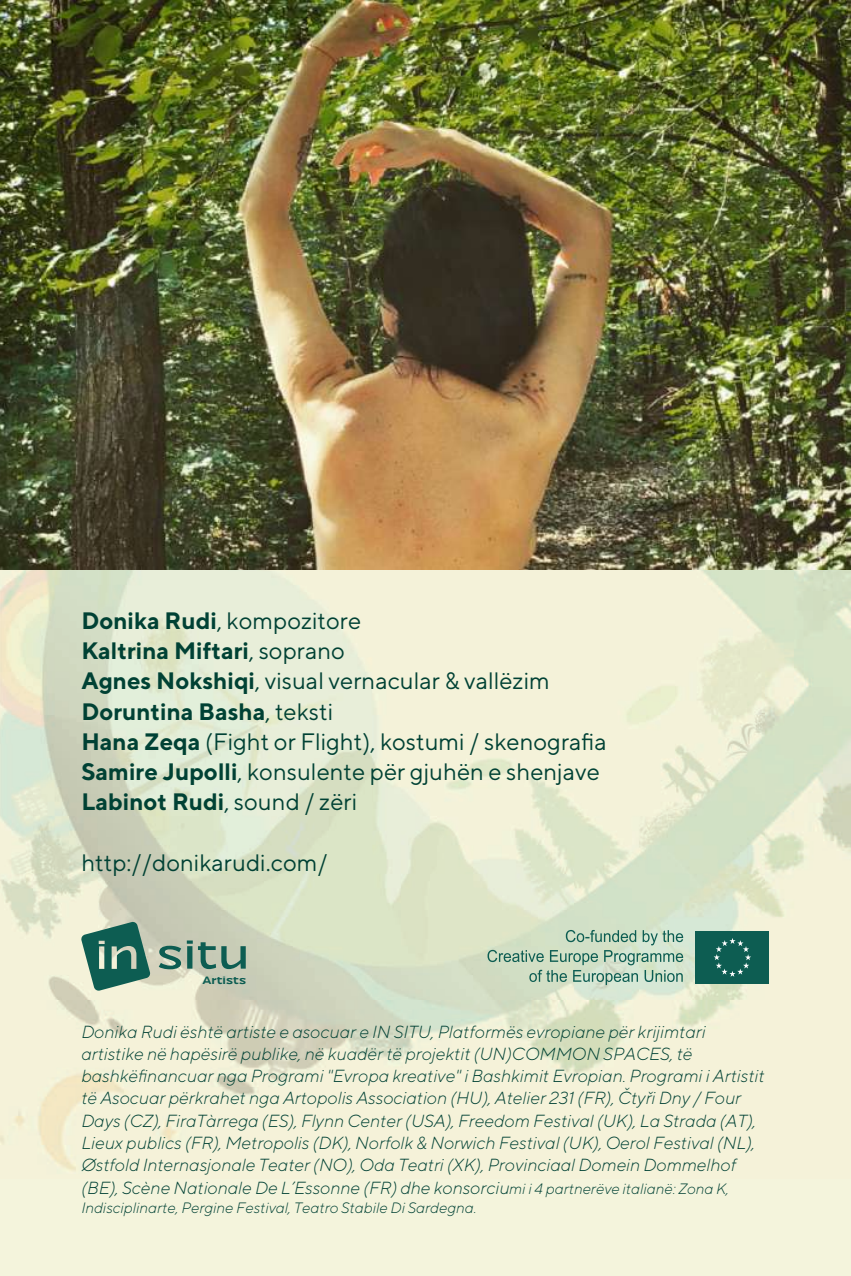
<style>
.page{position:relative;width:851px;height:1276px;background:#fff}
.page>*{position:absolute;margin:0;border:0;box-sizing:border-box;transform-origin:0 0}
.t1{font:23.75px/30.2px "TT Norms";color:#004134}
.t2{font:italic 300 17.5px/22.2px "TT Norms";color:#004134}
.t3{font:italic 300 15px "TT Norms";color:#004134}
.t4{font:500 12px "Naoko AA";color:#0d5d52}
.s1{font-weight:700}
.s2{font-size:15px}
</style>
<div class="page">
<div style="left:0;top:0;width:850px;height:1276px;background:#f4f4dc"></div>
<img style="left:0;top:569px;width:765px;height:431px">
<img style="left:765px;top:569px;width:85px;height:415px">
<img style="left:0;top:1000px;width:733px;height:171px">
<div style="left:695px;top:931px;width:74px;height:52px;background:#0d5d52"></div>
<svg style="left:487px;top:930px;width:196px;height:55px;background:#b6cdb7"></svg>
<svg style="left:714px;top:938px;width:37px;height:38px"></svg>
<img style="left:0;top:0;width:850px;height:569px">
<svg style="left:159px;top:945px;width:22px;height:24px"></svg>
<svg style="left:187px;top:940px;width:59px;height:29px;background:#81a190"></svg>
<svg style="left:81px;top:921px;width:70px;height:70px"></svg>
<p class="t1" style="left:81px;top:605px;width:527px"><span class="s1">Donika Rudi</span>, kompozitore<br><span class="s1">Kaltrina Miftari</span>, soprano<br><span class="s1">Agnes Nokshiqi</span>, visual vernacular &amp; vallëzim <span class="s1">Doruntina Basha</span>, teksti<br><span class="s1">Hana Zeqa</span> (Fight or Flight), kostumi / skenografia <span class="s1">Samire Jupolli</span>, konsulente për gjuhën e shenjave <span class="s1">Labinot Rudi</span>, sound / zëri</p>
<h1 class="t1" style="left:81px;top:847px;width:248px">http://donikarudi.com/</h1>
<p class="t4" style="left:202px;top:976px;width:45px">Artists</p>
<p class="t2" style="left:81px;top:1020px;width:684px">Donika Rudi është artiste e asocuar e IN SITU, Platformës evropiane për krijimtari artistike në hapësirë publike, në kuadër të projektit (UN)COMMON SPACES, të bashkëfinancuar nga Programi "Evropa kreative" i Bashkimit Evropian. Programi i Artistit të Asocuar përkrahet nga Artopolis Association (HU), Atelier 231 (FR), Čtyři Dny / Four Days (CZ), FiraTàrrega (ES), Flynn Center (USA), Freedom Festival (UK), La Strada (AT), Lieux publics (FR), Metropolis (DK), Norfolk &amp; Norwich Festival (UK), Oerol Festival (NL), Østfold Internasjonale Teater (NO), Oda Teatri (XK), Provinciaal Domein Dommelhof (BE), Scène Nationale De L’Essonne (FR) dhe konsorciu<span class="s2">mi i 4 partnerëve italianë: Zona K,</span></p>
<p class="t3" style="left:81px;top:1198px;width:397px">Indisciplinarte, Pergine Festival, Teatro Stabile Di Sardegna.</p>
</div>
